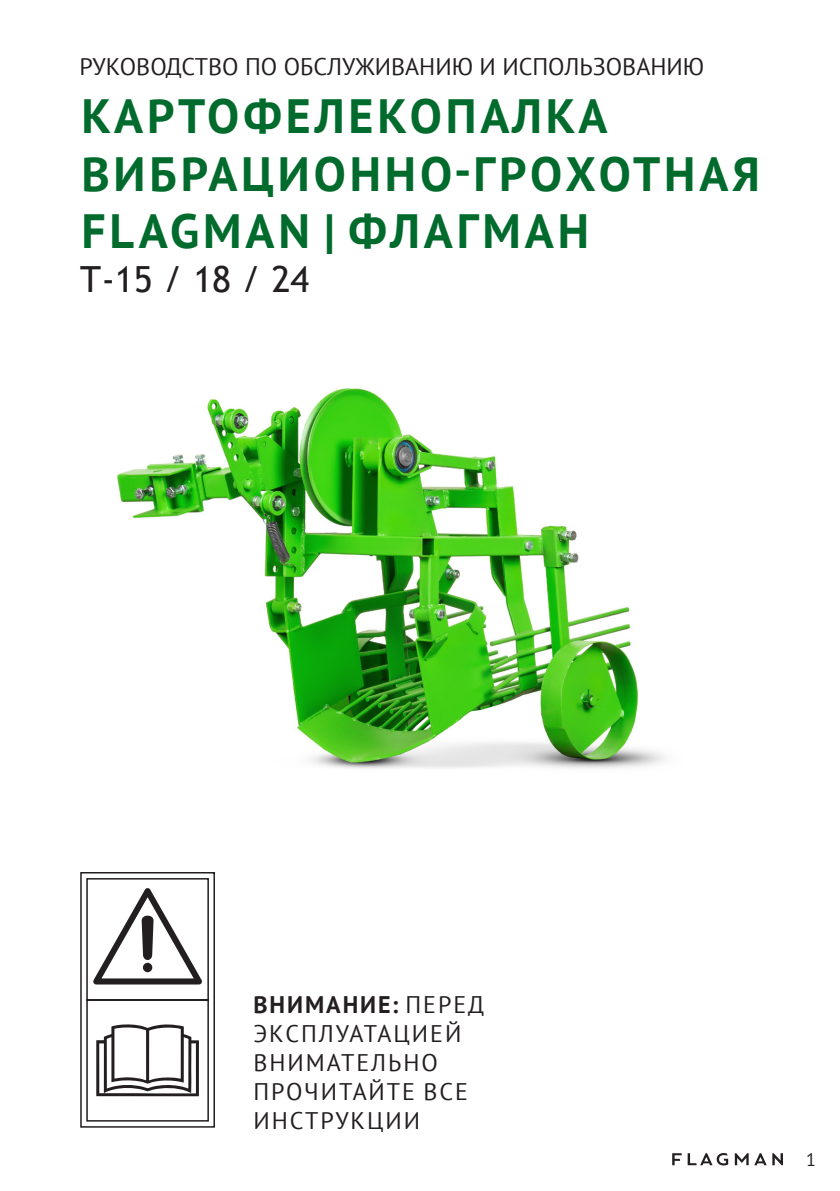
<style>
.page{position:relative;width:840px;height:1191px;background:#fff}
.page>*{position:absolute;margin:0;border:0;box-sizing:border-box;transform-origin:0 0}
.t1{font:700 48px/57.6px "PT Sans";letter-spacing:.08em;color:#006b2c}
.t2{font:36px "Trebuchet MS";color:#231f20}
.t3{font:24px/28.8px "PT Sans";letter-spacing:.08em;color:#231f20}
.t4{font:24px "PT Sans";color:#231f20}
.t5{font:18px "PT Sans";color:#231f20}
.s1{font-weight:700}
</style>
<div class="page">
<svg style="left:672px;top:1153px;width:110px;height:12px"></svg>
<svg style="left:80px;top:872px;width:135px;height:256px"></svg>
<img style="left:117px;top:389px;width:549px;height:380px">
<p class="t4" style="left:79px;top:52px;width:626px">РУКОВОДСТВО ПО ОБСЛУЖИВАНИЮ И ИСПОЛЬЗОВАНИЮ</p>
<p class="t1" style="left:81px;top:87px;width:680px">КАРТОФЕЛЕКОПАЛКА<br>ВИБРАЦИОННО-ГРОХОТНАЯ<br>FLAGMAN | ФЛАГМАН</p>
<p class="t2" style="left:79px;top:256px;width:231px">Т-15 / 18 / 24</p>
<p class="t3" style="left:253px;top:990px;width:232px"><span class="s1">ВНИМАНИЕ:</span> ПЕРЕД<br>ЭКСПЛУАТАЦИЕЙ<br>ВНИМАТЕЛЬНО<br>ПРОЧИТАЙТЕ ВСЕ<br>ИНСТРУКЦИИ</p>
<p class="t5" style="left:805px;top:1147px;width:11px">1</p>
</div>
